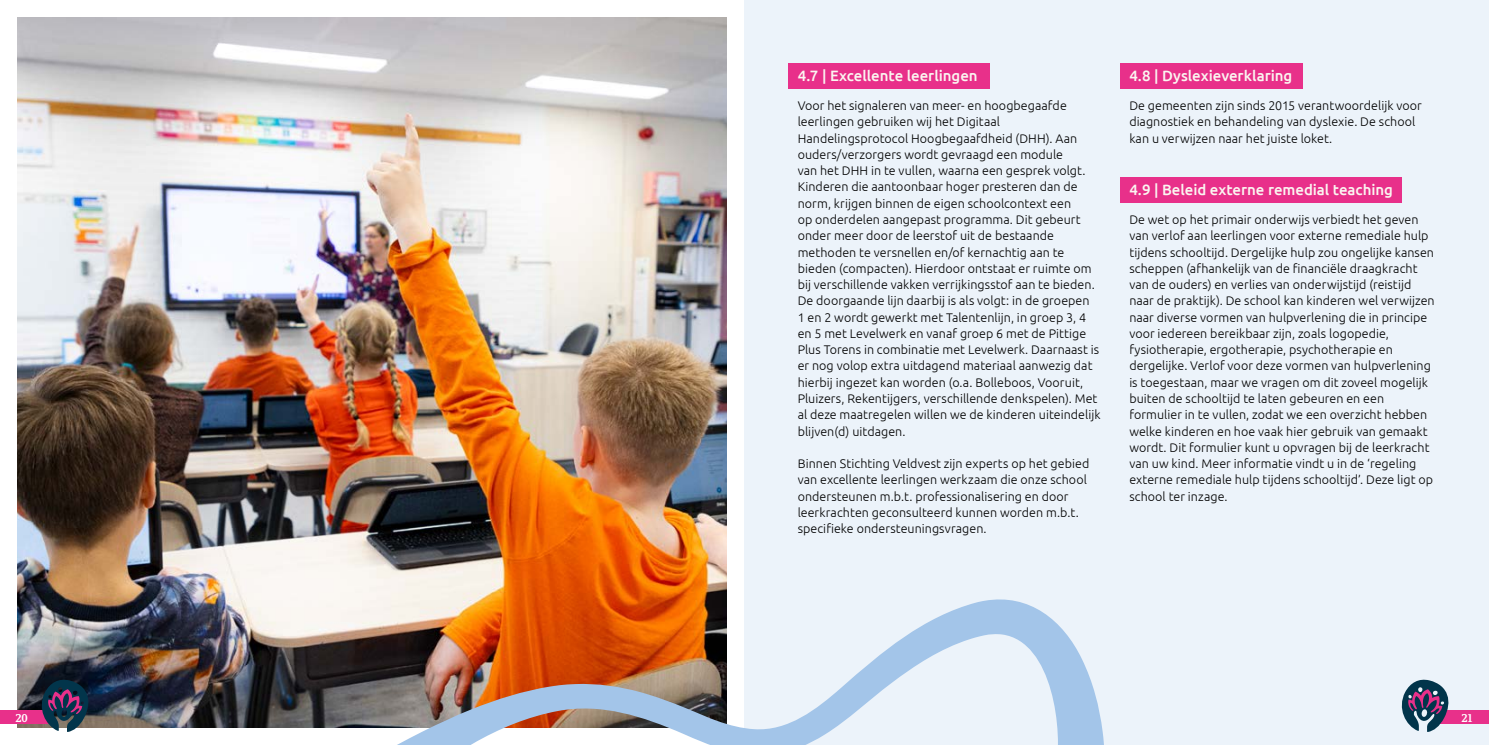
<style>
.page{position:relative;width:1489px;height:745px;background:#fff}
.page>*{position:absolute;margin:0;border:0;box-sizing:border-box;transform-origin:0 0}
.t1{font:500 15px "Ubuntu";letter-spacing:-.005em;color:#fbf6f1}
.t2{font:300 12.5px/16.2px "Ubuntu";letter-spacing:.005em;color:#000}
.t3{font:11.25px "Polga";color:#fff}
</style>
<div class="page">
<img style="left:18px;top:18px;width:708px;height:708px">
<div style="left:744px;top:0;width:744px;height:744px;background:#ecf3fa"></div>
<div style="left:1120px;top:63px;width:182px;height:25px;background:#e8308a"></div>
<div style="left:1120px;top:177px;width:281px;height:25px;background:#e8308a"></div>
<div style="left:788px;top:63px;width:201px;height:25px;background:#e8308a"></div>
<svg style="left:370px;top:592px;width:734px;height:152px"></svg>
<div style="left:0;top:710px;width:49px;height:13px;background:#e8308a"></div>
<div style="left:1440px;top:710px;width:48px;height:13px;background:#e8308a"></div>
<svg style="left:37px;top:677px;width:55px;height:54px;background:#3a3b53"></svg>
<svg style="left:1401px;top:679px;width:51px;height:52px"></svg>
<p class="t1" style="left:797px;top:66px;width:181px">4.7 | Excellente leerlingen</p>
<p class="t2" style="left:797px;top:97px;width:304px">Voor het signaleren van meer- en hoogbegaafde leerlingen gebruiken wij het Digitaal Handelingsprotocol Hoogbegaafdheid (DHH). Aan ouders/verzorgers wordt gevraagd een module<br>van het DHH in te vullen, waarna een gesprek volgt.<br>Kinderen die aantoonbaar hoger presteren dan de norm, krijgen binnen de eigen schoolcontext een<br>op onderdelen aangepast programma. Dit gebeurt onder meer door de leerstof uit de bestaande methoden te versnellen en/of kernachtig aan te bieden (compacten). Hierdoor ontstaat er ruimte om bij verschillende vakken verrijkingsstof aan te bieden.<br>De doorgaande lijn daarbij is als volgt: in de groepen<br>1 en 2 wordt gewerkt met Talentenlijn, in groep 3, 4 en 5 met Levelwerk en vanaf groep 6 met de Pittige Plus Torens in combinatie met Levelwerk. Daarnaast is er nog volop extra uitdagend materiaal aanwezig dat hierbij ingezet kan worden (o.a. Bolleboos, Vooruit, Pluizers, Rekentijgers, verschillende denkspelen). Met al deze maatregelen willen we de kinderen uiteindelijk blijven(d) uitdagen.</p>
<p class="t2" style="left:797px;top:455px;width:293px">Binnen Stichting Veldvest zijn experts op het gebied van excellente leerlingen werkzaam die onze school ondersteunen m.b.t. professionalisering en door leerkrachten geconsulteerd kunnen worden m.b.t. specifieke ondersteuningsvragen.</p>
<p class="t1" style="left:1129px;top:66px;width:165px">4.8 | Dyslexieverklaring</p>
<p class="t2" style="left:1129px;top:97px;width:294px">De gemeenten zijn sinds 2015 verantwoordelijk voor diagnostiek en behandeling van dyslexie. De school kan u verwijzen naar het juiste loket.</p>
<p class="t1" style="left:1129px;top:180px;width:265px">4.9 | Beleid externe remedial teaching</p>
<p class="t2" style="left:1129px;top:211px;width:307px">De wet op het primair onderwijs verbiedt het geven van verlof aan leerlingen voor externe remediale hulp tijdens schooltijd. Dergelijke hulp zou ongelijke kansen scheppen (afhankelijk van de financiële draagkracht van de ouders) en verlies van onderwijstijd (reistijd naar de praktijk). De school kan kinderen wel verwijzen naar diverse vormen van hulpverlening die in principe voor iedereen bereikbaar zijn, zoals logopedie, fysiotherapie, ergotherapie, psychotherapie en dergelijke. Verlof voor deze vormen van hulpverlening is toegestaan, maar we vragen om dit zoveel mogelijk buiten de schooltijd te laten gebeuren en een formulier in te vullen, zodat we een overzicht hebben welke kinderen en hoe vaak hier gebruik van gemaakt wordt. Dit formulier kunt u opvragen bij de leerkracht van uw kind. Meer informatie vindt u in de ‘regeling externe remediale hulp tijdens schooltijd’. Deze ligt op school ter inzage.</p>
<p class="t3" style="left:15px;top:711px;width:14px">20</p>
<p class="t3" style="left:1461px;top:711px;width:13px">21</p>
</div>
